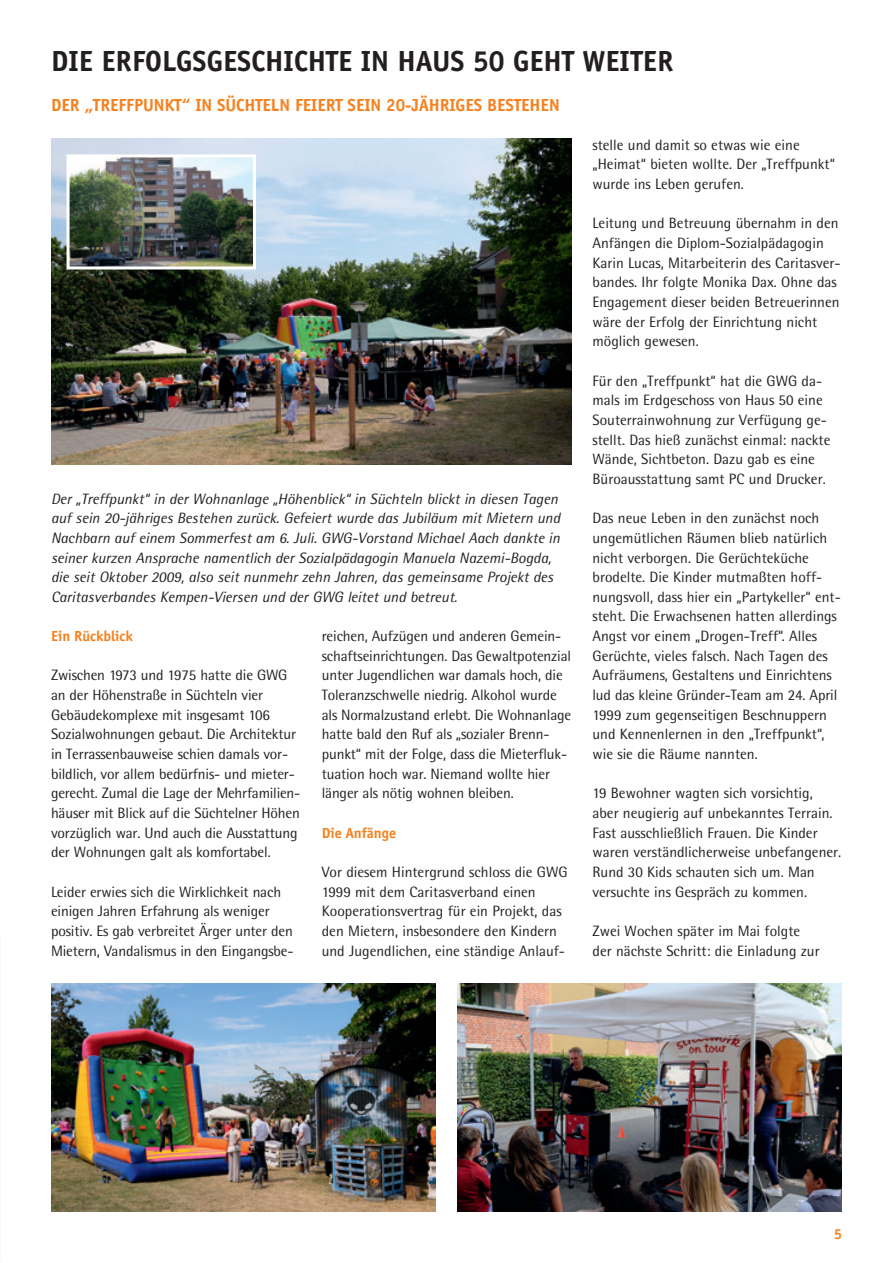
<style>
.page{position:relative;width:893px;height:1263px;background:#fff}
.page>*{position:absolute;margin:0;border:0;box-sizing:border-box;transform-origin:0 0}
.t1{font:700 30px "Officina Sans";letter-spacing:.005em;color:#231f20}
.t2{font:700 18px "Officina Sans";color:#f58220}
.t3{font:15px/19.6px "Rotis Semi Sans";color:#231f20}
.t4{font:italic 15px/19.6px "Rotis Semi Sans";color:#231f20}
.t5{font:700 15px "Officina Sans";color:#f58220}
</style>
<div class="page">
<img style="left:51px;top:139px;width:520px;height:325px">
<img style="left:71px;top:158px;width:181px;height:107px">
<div style="left:67px;top:154px;width:189px;height:115px;border:3px solid #fff"></div>
<img style="left:51px;top:983px;width:385px;height:228px">
<img style="left:457px;top:983px;width:385px;height:228px">
<h1 class="t1" style="left:51px;top:43px;width:624px">DIE ERFOLGSGESCHICHTE IN HAUS 50 GEHT WEITER</h1>
<p class="t2" style="left:51px;top:94px;width:510px">DER „TREFFPUNKT“ IN SÜCHTELN FEIERT SEIN 20-JÄHRIGES BESTEHEN</p>
<p class="t4" style="left:51px;top:488px;width:511px">Der „Treffpunkt“ in der Wohnanlage „Höhenblick“ in Süchteln blickt in diesen Tagen auf sein 20-jähriges Bestehen zurück. Gefeiert wurde das Jubiläum mit Mietern und Nachbarn auf einem Sommerfest am 6. Juli. GWG-Vorstand Michael Aach dankte in seiner kurzen Ansprache namentlich der Sozialpädagogin Manuela Nazemi-Bogda, die seit Oktober 2009, also seit nunmehr zehn Jahren, das gemeinsame Projekt des Caritasverbandes Kempen-Viersen und der GWG leitet und betreut.</p>
<p class="t5" style="left:51px;top:627px;width:83px">Ein Rückblick</p>
<p class="t3" style="left:51px;top:665px;width:250px">Zwischen 1973 und 1975 hatte die GWG an der Höhenstraße in Süchteln vier Gebäudekomplexe mit insgesamt 106<br>Sozialwohnungen gebaut. Die Architektur in Terrassenbauweise schien damals vor&shy;bildlich, vor allem bedürfnis- und mieter&shy;gerecht. Zumal die Lage der Mehrfamilien&shy;häuser mit Blick auf die Süchtelner Höhen vorzüglich war. Und auch die Ausstattung der Wohnungen galt als komfortabel.</p>
<p class="t3" style="left:51px;top:881px;width:243px">Leider erwies sich die Wirklichkeit nach einigen Jahren Erfahrung als weniger positiv. Es gab verbreitet Ärger unter den Mietern, Vandalismus in den Eingangsbe-</p>
<p class="t3" style="left:322px;top:626px;width:251px">reichen, Aufzügen und anderen Gemein&shy;schaftseinrichtungen. Das Gewaltpotenzial unter Jugendlichen war damals hoch, die Toleranzschwelle niedrig. Alkohol wurde als Normalzustand erlebt. Die Wohnanlage hatte bald den Ruf als „sozialer Brenn&shy;punkt“ mit der Folge, dass die Mieterfluk&shy;tuation hoch war. Niemand wollte hier länger als nötig wohnen bleiben.</p>
<p class="t5" style="left:322px;top:824px;width:76px">Die Anfänge</p>
<p class="t3" style="left:322px;top:862px;width:247px">Vor diesem Hintergrund schloss die GWG 1999 mit dem Caritasverband einen Kooperationsvertrag für ein Projekt, das den Mietern, insbesondere den Kindern und Jugendlichen, eine ständige Anlauf-</p>
<p class="t3" style="left:592px;top:135px;width:244px">stelle und damit so etwas wie eine „Heimat“ bieten wollte. Der „Treffpunkt“ wurde ins Leben gerufen.</p>
<p class="t3" style="left:592px;top:213px;width:250px">Leitung und Betreuung übernahm in den Anfängen die Diplom-Sozialpädagogin Karin Lucas, Mitarbeiterin des Caritasver&shy;bandes. Ihr folgte Monika Dax. Ohne das Engagement dieser beiden Betreuerinnen wäre der Erfolg der Einrichtung nicht möglich gewesen.</p>
<p class="t3" style="left:592px;top:371px;width:239px">Für den „Treffpunkt“ hat die GWG da&shy;mals im Erdgeschoss von Haus 50 eine Souterrainwohnung zur Verfügung ge&shy;stellt. Das hieß zunächst einmal: nackte Wände, Sichtbeton. Dazu gab es eine Büroausstattung samt PC und Drucker.</p>
<p class="t3" style="left:592px;top:508px;width:250px">Das neue Leben in den zunächst noch ungemütlichen Räumen blieb natürlich nicht verborgen. Die Gerüchteküche brodelte. Die Kinder mutmaßten hoff&shy;nungsvoll, dass hier ein „Partykeller“ ent&shy;steht. Die Erwachsenen hatten allerdings Angst vor einem „Drogen-Treff“. Alles Gerüchte, vieles falsch. Nach Tagen des Aufräumens, Gestaltens und Einrichtens lud das kleine Gründer-Team am 24. April 1999 zum gegenseitigen Beschnuppern und Kennenlernen in den „Treffpunkt“, wie sie die Räume nannten.</p>
<p class="t3" style="left:592px;top:783px;width:250px">19 Bewohner wagten sich vorsichtig, aber neugierig auf unbekanntes Terrain.<br>Fast ausschließlich Frauen. Die Kinder waren verständlicherweise unbefangener.<br>Rund 30 Kids schauten sich um. Man versuchte ins Gespräch zu kommen.</p>
<p class="t3" style="left:592px;top:921px;width:229px">Zwei Wochen später im Mai folgte der nächste Schritt: die Einladung zur</p>
<p class="t5" style="left:834px;top:1225px;width:9px">5</p>
</div>
